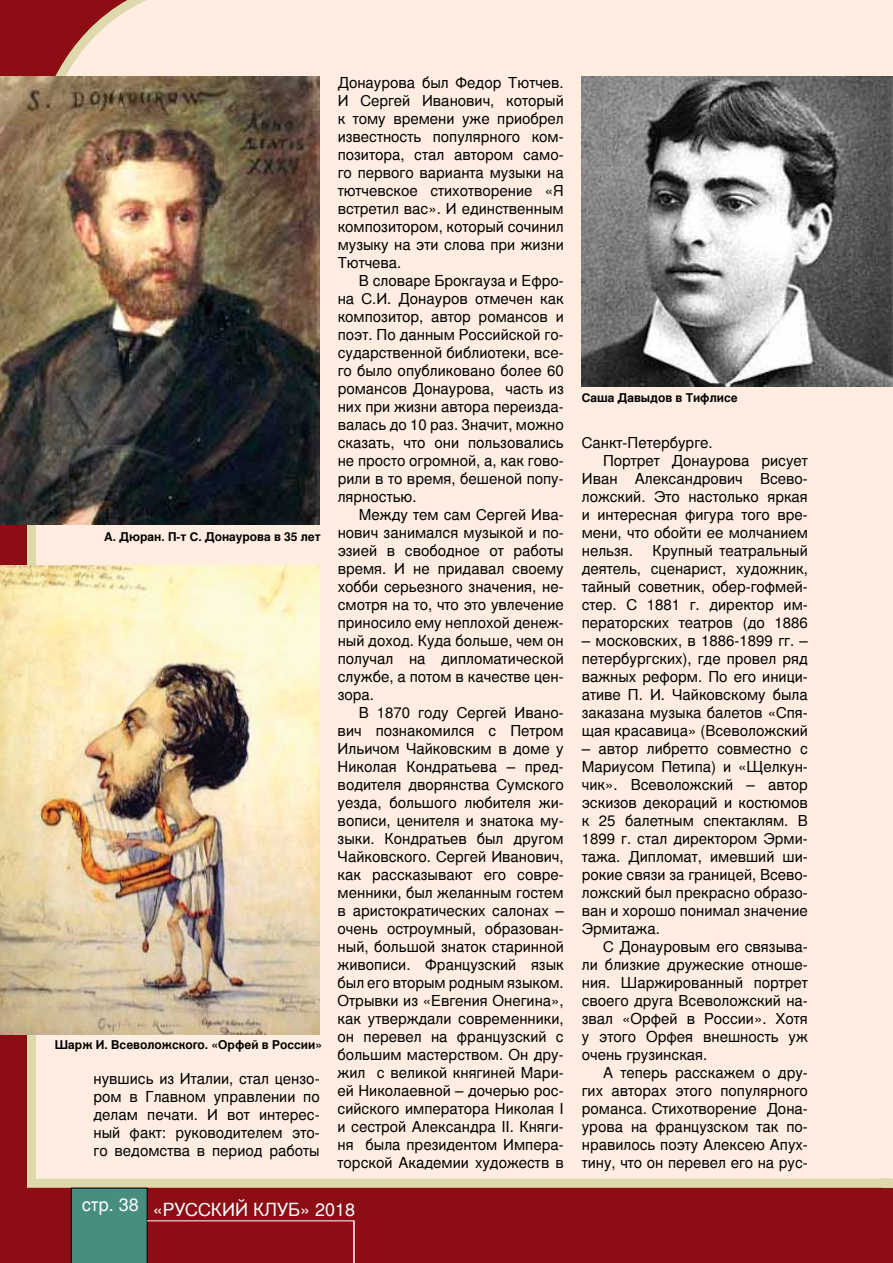
<style>
.page{position:relative;width:893px;height:1263px;background:#8c0e14}
.page>*{position:absolute;margin:0;border:0;box-sizing:border-box;transform-origin:0 0}
.t1{font:18px "Nimbus San LCY";color:#fff}
.t2{font:15px/18px "Nimbus San LCY";color:#000;text-align:justify}
.t3{font:700 12px "Nimbus San LCY";color:#000}
</style>
<div class="page">
<div style="left:22px;top:0;width:855px;height:1192px;background:#feede0"></div>
<div style="left:827px;top:0;width:66px;height:1178px;background:#feede0"></div>
<div style="left:71px;top:1188px;width:76px;height:75px;background:#478e81"></div>
<hr style="left:147px;top:1220px;width:207px;height:1px;background:#fff">
<hr style="left:354px;top:1220px;width:1px;height:43px;background:#fff">
<img style="left:0;top:77px;width:320px;height:447px">
<img style="left:0;top:565px;width:320px;height:469px">
<img style="left:582px;top:77px;width:311px;height:309px">
<p class="t3" style="left:104px;top:530px;width:218px">А. Дюран. П-т С. Донаурова в 35 лет</p>
<p class="t3" style="left:55px;top:1038px;width:269px">Шарж И. Всеволожского. «Орфей в России»</p>
<p class="t2" style="left:94px;top:1070px;width:228px">нувшись из Италии, стал цензо&shy;ром в Главном управлении по делам печати. И вот интерес&shy;ный факт: руководителем это&shy;го ведомства в период работы</p>
<p class="t2" style="left:338px;top:74px;width:228px;text-align:left">Донаурова был Федор Тютчев.<br>И Сергей И ванович, который к тому времени уже приобрел известность популярного ком&shy;позитора, стал автором само&shy;го первого варианта музыки на тютчевское стихотворение «Я встретил вас». И единственным композитором, который сочинил музыку на эти слова при жизни<br>Тютчева.</p>
<p class="t2" style="left:338px;top:272px;width:228px;text-indent:21px">В словаре Брокгауза и Ефро&shy;на С.И . Донауров отмечен как композитор, автор романсов и поэт. По данным Российской го&shy;сударственной библиотеки, все&shy;го было опубликовано более 60 романсов Донаурова, часть из них при жизни автора переизда&shy;валась до 10 раз. Значит, можно сказать, что они пользовались не просто огромной, а, как гово&shy;рили в то время, бешеной попу&shy;лярностью.</p>
<p class="t2" style="left:338px;top:506px;width:228px;text-indent:21px">Между тем сам Сергей И ва&shy;нович занимался музыкой и по&shy;эзией в свободное от работы время. И не придавал своему хобби серьезного значения, не&shy;смотря на то, что это увлечение приносило ему неплохой денеж&shy;ный доход. Куда больше, чем он получал на дипломатической службе, а потом в качестве цен&shy;зора.</p>
<p class="t2" style="left:338px;top:704px;width:228px;text-indent:21px">В 1870 году Сергей И вано&shy;вич познакомился с Петром Ильичом Чайковским в доме у Н иколая Кондратьева – пред&shy;водителя дворянства Сумского уезда, большого любителя жи&shy;вописи, ценителя и знатока му&shy;зыки. Кондратьев был другом Чайковского. Сергей И ванович, как рассказывают его совре&shy;менники, был желанным гостем в аристократических салонах – очень остроумный, образован&shy;ный, большой знаток старинной живописи. Французский язык был его вторым родным языком.<br>Отрывки из «Евгения Онегина», как утверждали современники, он перевел на французский с большим мастерством. Он дру&shy;жил с великой княгиней Мари&shy;ей Н иколаевной – дочерью рос&shy;сийского императора Н иколая I и сестрой Александра II. Княги&shy;ня была президентом И мпера&shy;торской Академии художеств в</p>
<p class="t1" style="left:82px;top:1199px;width:94px">стр. 38 «РУССКИЙ</p>
<p class="t1" style="left:253px;top:1199px;width:13px">КЛУБ</p>
<p class="t1" style="left:300px;top:1199px;width:57px">» 2018</p>
<p class="t3" style="left:582px;top:391px;width:157px">Саша Давыдов в Тифлисе</p>
<p class="t2" style="left:582px;top:434px;width:132px">Санкт-П етербурге.</p>
<p class="t2" style="left:603px;top:452px;width:206px">П ортрет Донаурова рисует</p>
<p class="t2" style="left:582px;top:470px;width:228px">И ван Александрович Всево-</p>
<p class="t2" style="left:582px;top:488px;width:228px">ложский. Это настолько яркая</p>
<p class="t2" style="left:582px;top:506px;width:228px">и интересная фигура того вре-</p>
<p class="t2" style="left:582px;top:524px;width:228px">мени, что обойти ее молчанием</p>
<p class="t2" style="left:582px;top:542px;width:53px">нельзя.</p>
<p class="t2" style="left:582px;top:542px;width:228px;text-indent:71px">Крупный театральный деятель, сценарист, художник, тайный советник, обер-гофмей&shy;стер. С 1881 г. директор им&shy;ператорских театров (до 1886</p>
<p class="t2" style="left:582px;top:632px;width:228px">– московских, в 1886-1899 гг. – петербургских), где провел ряд важных реформ. По его иници&shy;ативе П . И . Чайковскому была заказана музыка балетов «Спя&shy;щая красавица» (Всеволожский</p>
<p class="t2" style="left:582px;top:740px;width:228px;text-align:left">– автор либретто совместно с<br>Мариусом Петипа) и «Щелкун&shy;чик». Всеволожский – автор эскизов декораций и костюмов к 25 балетным спектаклям. В<br>1899 г. стал директором Эрми&shy;тажа. Дипломат, имевший ши&shy;рокие связи за границей, Всево&shy;ложский был прекрасно образо&shy;ван и хорошо понимал значение<br>Эрмитажа.</p>
<p class="t2" style="left:582px;top:938px;width:228px;text-indent:21px">С Донауровым его связыва&shy;ли близкие дружеские отноше&shy;ния. Шаржированный портрет своего друга Всеволожский на&shy;звал «Орфей в России». Хотя у этого Орфея внешность уж очень грузинская.</p>
<p class="t2" style="left:582px;top:1064px;width:228px;text-indent:21px">А теперь расскажем о дру&shy;гих авторах этого популярного романса. Стихотворение Дона&shy;урова на французском так по&shy;нравилось поэту Алексею Апух&shy;тину, что он перевел его на рус-</p>
</div>
